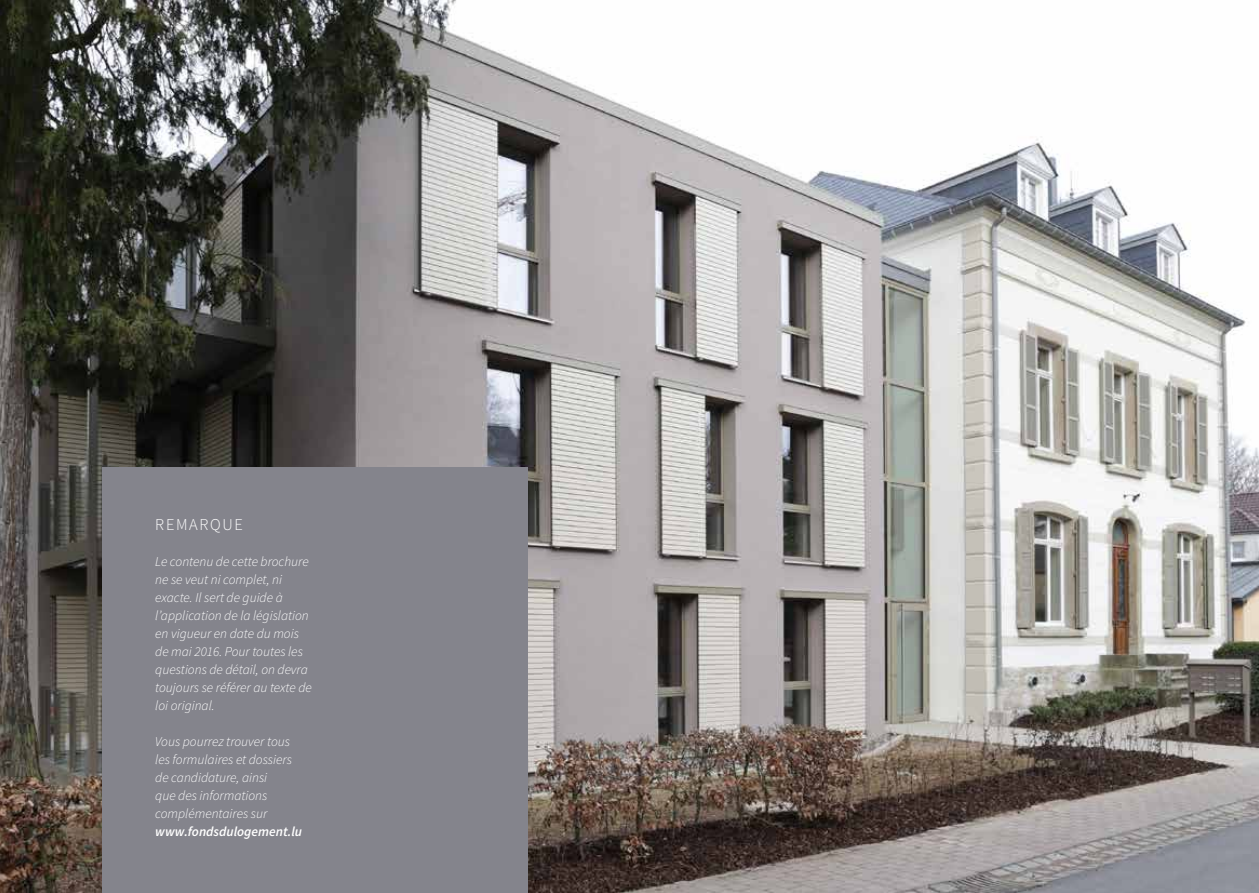
<style>
.page{position:relative;width:1259px;height:893px;background:#fff}
.page>*{position:absolute;margin:0;border:0;box-sizing:border-box;transform-origin:0 0}
.t1{font:300 16.5px "Source Sans Pro";letter-spacing:.1em;color:#fff}
.t2{font:italic 300 13.5px/18px "Source Sans Pro";color:#fff}
.t3{font:italic 600 13.5px "Source Sans Pro";color:#fff}
</style>
<div class="page">
<img style="left:0;top:0;width:1259px;height:893px">
<div style="left:102px;top:468px;width:425px;height:425px;background:#84848c"></div>
<p class="t1" style="left:155px;top:514px;width:89px">REMARQUE</p>
<p class="t2" style="left:155px;top:552px;width:158px">Le contenu de cette brochure ne se veut ni complet, ni exacte. Il sert de guide à l’application de la législation en vigueur en date du mois de mai 2016. Pour toutes les questions de détail, on devra toujours se référer au texte de loi original.</p>
<p class="t2" style="left:155px;top:732px;width:138px">Vous pourrez trouver tous les formulaires et dossiers de candidature, ainsi<br>que des informations complémentaires sur</p>
<p class="t3" style="left:155px;top:823px;width:148px">www.fondsdulogement.lu</p>
</div>
